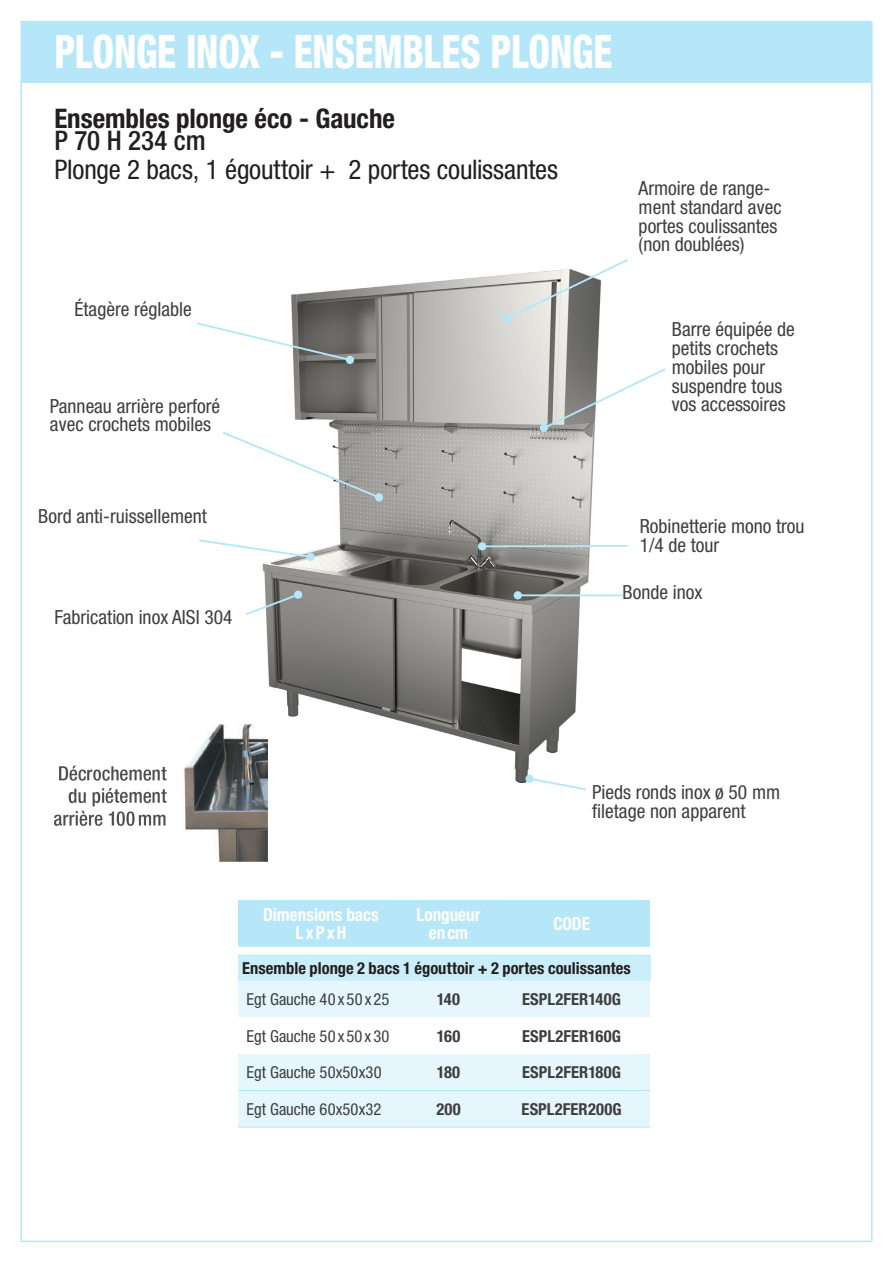
<style>
.page{position:relative;width:893px;height:1263px;background:#fff}
.page>*{position:absolute;margin:0;border:0;box-sizing:border-box;transform-origin:0 0}
.Titre_chapitre__maît{font:800 condensed 46.2px "Helvetica Neue LT Std";letter-spacing:-.005em;color:#fff;scale:.82 1}
.Titre_produit_24pt{font:condensed 27px "Helvetica Neue LT Std";letter-spacing:-.005em;color:#231f20}
.Titre_produit_24pt-2{font:700 condensed 27px/22.5px "Helvetica Neue LT Std";letter-spacing:-.005em;color:#231f20}
.Description_produits{font:condensed 19.5px/18.8px "Helvetica Neue LT Std";color:#3e3e3f}
.Tableau_entête_12pt{font:700 condensed 18px/18px "Helvetica Neue LT Std";color:#fff;text-align:center;scale:.95 1}
.Tableau_standard_11p{font:condensed 16.5px "Helvetica Neue LT Std";letter-spacing:.005em;color:#3e3e3f}
.Tableau_standard_11p-2{font:700 condensed 16.5px "Helvetica Neue LT Std";letter-spacing:.005em;color:#3e3e3f}
.Tableau_standard_11p-3{font:700 condensed 16.5px "Helvetica Neue LT Std";color:#231f20}
.s1{font-weight:500}
</style>
<div class="page">
<div style="left:21px;top:22px;width:850px;height:61px;background:#b5e7f9"></div>
<hr style="left:21px;top:22px;width:1px;height:1220px;background:#b5e7f9">
<hr style="left:871px;top:22px;width:2px;height:1219px;background:#b5e7f9">
<hr style="left:21px;top:1241px;width:850px;height:1px;background:#b5e7f9">
<hr style="left:21px;top:21px;width:850px;height:1px;background:#b5e7f9">
<img style="left:262px;top:275px;width:362px;height:508px">
<hr style="left:518px;top:594px;width:105px;height:2px;background:#b5e7f9">
<svg style="left:513px;top:591px;width:9px;height:9px"></svg>
<svg style="left:532px;top:777px;width:56px;height:13px"></svg>
<div style="left:525px;top:775px;width:9px;height:8px;background:#b5e7f9;border-radius:50%"></div>
<svg style="left:199px;top:538px;width:114px;height:21px"></svg>
<div style="left:306px;top:553px;width:9px;height:8px;background:#b5e7f9;border-radius:50%"></div>
<svg style="left:539px;top:367px;width:127px;height:66px"></svg>
<div style="left:238px;top:900px;width:412px;height:47px;background:#b5e7f9"></div>
<div style="left:238px;top:955px;width:412px;height:26px;background:#cbeefb"></div>
<svg style="left:238px;top:981px;width:412px;height:146px"></svg>
<hr style="left:238px;top:955px;width:166px;height:1px;background:#b5e7f9">
<hr style="left:404px;top:955px;width:89px;height:1px;background:#b5e7f9">
<hr style="left:493px;top:955px;width:157px;height:1px;background:#b5e7f9">
<hr style="left:238px;top:1090px;width:166px;height:1px;background:#b5e7f9">
<hr style="left:404px;top:1090px;width:89px;height:1px;background:#b5e7f9">
<hr style="left:493px;top:1090px;width:157px;height:1px;background:#b5e7f9">
<hr style="left:238px;top:1127px;width:166px;height:1px;background:#b5e7f9">
<hr style="left:404px;top:1127px;width:89px;height:1px;background:#b5e7f9">
<hr style="left:493px;top:1127px;width:157px;height:1px;background:#b5e7f9">
<svg style="left:196px;top:321px;width:156px;height:41px"></svg>
<div style="left:346px;top:356px;width:8px;height:8px;background:#b5e7f9;border-radius:50%"></div>
<svg style="left:223px;top:430px;width:161px;height:72px"></svg>
<hr style="left:482px;top:545px;width:146px;height:2px;background:#b5e7f9">
<svg style="left:478px;top:542px;width:9px;height:9px"></svg>
<svg style="left:246px;top:590px;width:57px;height:27px"></svg>
<svg style="left:501px;top:259px;width:127px;height:64px"></svg>
<img style="left:54px;top:724px;width:214px;height:138px">
<p class="Titre_chapitre__maît" style="left:54px;top:23px;width:682px">PLONGE INOX - ENSEMBLES PLONGE</p>
<p class="Titre_produit_24pt-2" style="left:54px;top:107px;width:342px">Ensembles plonge éco - Gauche<br><span class="s1">P 70 H 234 cm</span></p>
<p class="Titre_produit_24pt" style="left:54px;top:154px;width:505px">Plonge 2 bacs, 1 égouttoir + 2 portes coulissantes</p>
<p class="Description_produits" style="left:74px;top:299px;width:119px">Étagère réglable</p>
<p class="Description_produits" style="left:50px;top:396px;width:172px">Panneau arrière perforé avec crochets mobiles</p>
<p class="Description_produits" style="left:639px;top:179px;width:145px">Armoire de range&shy;ment standard avec portes coulissantes (non doublées)</p>
<p class="Description_produits" style="left:672px;top:320px;width:125px">Barre équipée de petits crochets mobiles pour suspendre tous vos accessoires</p>
<p class="Description_produits" style="left:38px;top:507px;width:170px">Bord anti-ruissellement</p>
<p class="Description_produits" style="left:54px;top:607px;width:180px">Fabrication inox AISI 304</p>
<p class="Description_produits" style="left:640px;top:517px;width:166px">Robinetterie mono trou<br>1/4 de tour</p>
<p class="Description_produits" style="left:623px;top:583px;width:81px">Bonde inox</p>
<p class="Description_produits" style="left:592px;top:782px;width:189px">Pieds ronds inox ø 50 mm filetage non apparent</p>
<p class="Tableau_entête_12pt" style="left:263px;top:905px;width:123px">Dimensions bacs<br>LxPxH</p>
<p class="Tableau_entête_12pt" style="left:417px;top:905px;width:69px">Longueur encm</p>
<p class="Tableau_entête_12pt" style="left:553px;top:914px;width:40px">CODE</p>
<p class="Tableau_standard_11p-3" style="left:242px;top:958px;width:390px">Ensemble plonge 2 bacs 1 égouttoir + 2 portes coulissantes</p>
<p class="Tableau_standard_11p" style="left:247px;top:989px;width:144px">Egt Gauche 40 x 50 x 25</p>
<p class="Tableau_standard_11p-2" style="left:437px;top:989px;width:25px">140</p>
<p class="Tableau_standard_11p-2" style="left:522px;top:989px;width:100px">ESPL2FER140G</p>
<p class="Tableau_standard_11p" style="left:247px;top:1026px;width:144px">Egt Gauche 50 x 50 x 30</p>
<p class="Tableau_standard_11p-2" style="left:437px;top:1026px;width:25px">160</p>
<p class="Tableau_standard_11p-2" style="left:522px;top:1026px;width:100px">ESPL2FER160G</p>
<p class="Tableau_standard_11p" style="left:246px;top:1062px;width:137px">Egt Gauche 50x50x30</p>
<p class="Tableau_standard_11p-2" style="left:437px;top:1062px;width:25px">180</p>
<p class="Tableau_standard_11p-2" style="left:522px;top:1062px;width:100px">ESPL2FER180G</p>
<p class="Tableau_standard_11p" style="left:246px;top:1099px;width:136px">Egt Gauche 60x50x32</p>
<p class="Tableau_standard_11p-2" style="left:436px;top:1099px;width:26px">200</p>
<p class="Tableau_standard_11p-2" style="left:521px;top:1099px;width:102px">ESPL2FER200G</p>
</div>
